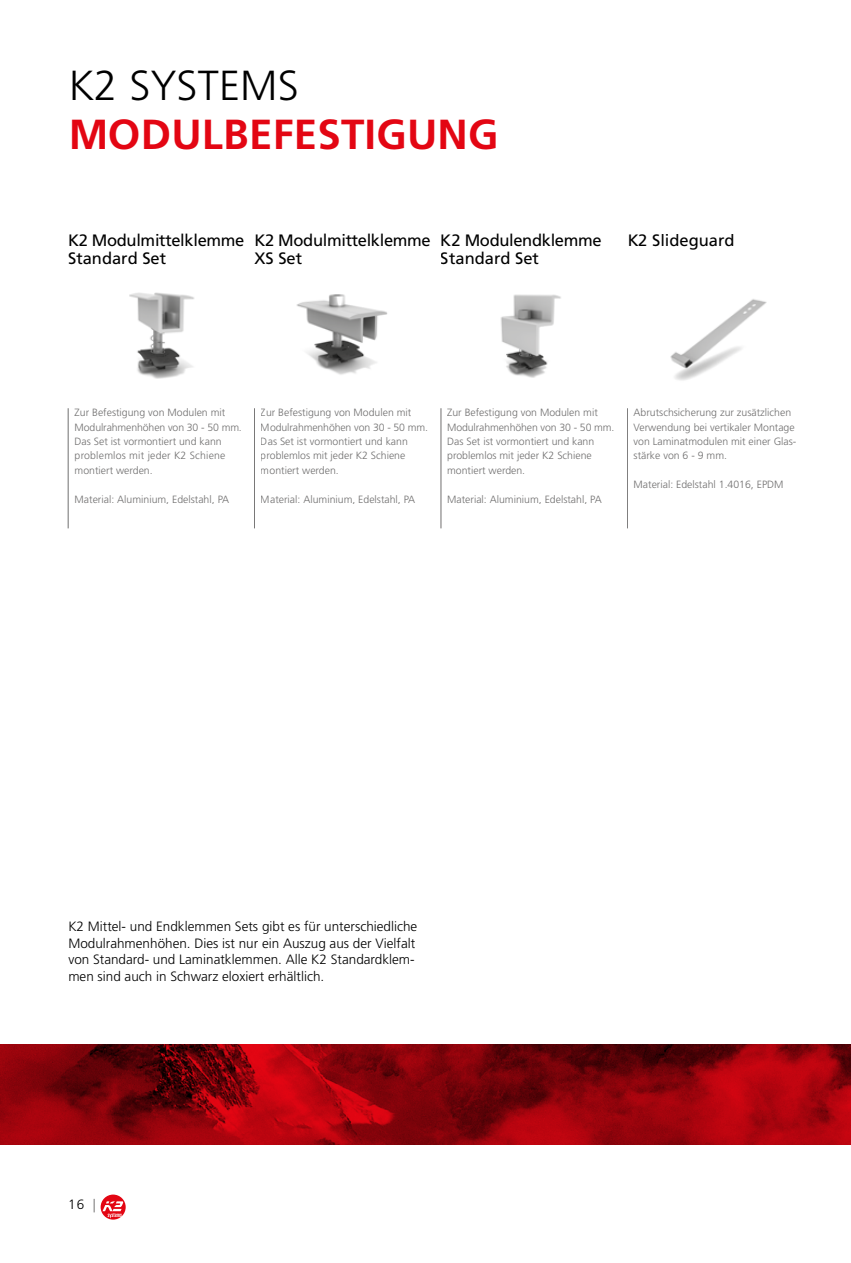
<style>
.page{position:relative;width:851px;height:1263px;background:#fff}
.page>*{position:absolute;margin:0;border:0;box-sizing:border-box;transform-origin:0 0}
.t1{font:700 42px "Frutiger LT";letter-spacing:.005em;color:#e30613}
.t2{font:300 42px "Frutiger LT";letter-spacing:.005em;color:#000}
.t3{font:16.5px/18px "Frutiger LT";letter-spacing:-.02em;color:#000}
.t4{font:16.5px "Frutiger LT";color:#000}
.t5{font:300 13.5px/16.5px "Frutiger LT";color:#000}
.t6{font:300 10.5px/14.4px "Frutiger LT";color:#706f6f}
.s1{color:#706f6f}
</style>
<div class="page">
<svg style="left:0;top:1044px;width:850px;height:101px;background:#8e030b"></svg>
<svg style="left:101px;top:1194px;width:25px;height:25px"></svg>
<svg style="left:102px;top:1201px;width:21px;height:17px"></svg>
<hr style="left:68px;top:408px;width:1px;height:120px;background:#706f6f">
<hr style="left:440px;top:408px;width:1px;height:120px;background:#706f6f">
<hr style="left:254px;top:408px;width:1px;height:120px;background:#706f6f">
<hr style="left:627px;top:408px;width:1px;height:120px;background:#706f6f">
<img style="left:129px;top:292px;width:65px;height:87px">
<img style="left:296px;top:294px;width:92px;height:81px">
<img style="left:500px;top:294px;width:61px;height:84px">
<img style="left:670px;top:299px;width:97px;height:82px">
<h1 class="t2" style="left:68px;top:61px;width:232px">K2 SYSTEMS</h1>
<h1 class="t1" style="left:68px;top:110px;width:432px">MODULBEFESTIGUNG</h1>
<h2 class="t3" style="left:68px;top:232px;width:178px">K2 Modulmittelklemme</h2>
<h2 class="t4" style="left:627px;top:231px;width:109px">K2 Slideguard</h2>
<h2 class="t4" style="left:68px;top:249px;width:100px">Standard Set</h2>
<h2 class="t3" style="left:254px;top:232px;width:178px">K2 Modulmittelklemme<br>XS Set</h2>
<h2 class="t3" style="left:441px;top:232px;width:162px">K2 Modulendklemme<br>Standard Set</h2>
<p class="t6" style="left:75px;top:405px;width:169px">Zur Befestigung von Modulen mit<br>Modulrahmenhöhen von 30 - 50 mm.<br>Das Set ist vormontiert und kann problemlos mit jeder K2 Schiene montiert werden.</p>
<p class="t6" style="left:75px;top:492px;width:156px">Material: Aluminium, Edelstahl, PA</p>
<p class="t6" style="left:261px;top:405px;width:169px">Zur Befestigung von Modulen mit<br>Modulrahmenhöhen von 30 - 50 mm.<br>Das Set ist vormontiert und kann problemlos mit jeder K2 Schiene montiert werden.</p>
<p class="t6" style="left:261px;top:492px;width:156px">Material: Aluminium, Edelstahl, PA</p>
<p class="t6" style="left:447px;top:405px;width:169px">Zur Befestigung von Modulen mit<br>Modulrahmenhöhen von 30 - 50 mm.<br>Das Set ist vormontiert und kann problemlos mit jeder K2 Schiene montiert werden.</p>
<p class="t6" style="left:447px;top:492px;width:156px">Material: Aluminium, Edelstahl, PA</p>
<p class="t6" style="left:633px;top:405px;width:164px">Abrutschsicherung zur zusätzlichen<br>Verwendung bei vertikaler Montage von Laminatmodulen mit einer Glas&shy;stärke von 6 - 9 mm.</p>
<p class="t6" style="left:633px;top:477px;width:151px">Material: Edelstahl 1.4016, EPDM</p>
<p class="t5" style="left:68px;top:918px;width:350px">K2 Mittel- und Endklemmen Sets gibt es für unterschiedliche Modulrahmenhöhen. Dies ist nur ein Auszug aus der Vielfalt von Standard- und Laminatklemmen. Alle K2 Standardklem&shy;men sind auch in Schwarz eloxiert erhältlich.</p>
<p class="t5" style="left:68px;top:1196px;width:29px">16 <span class="s1">|</span></p>
</div>
